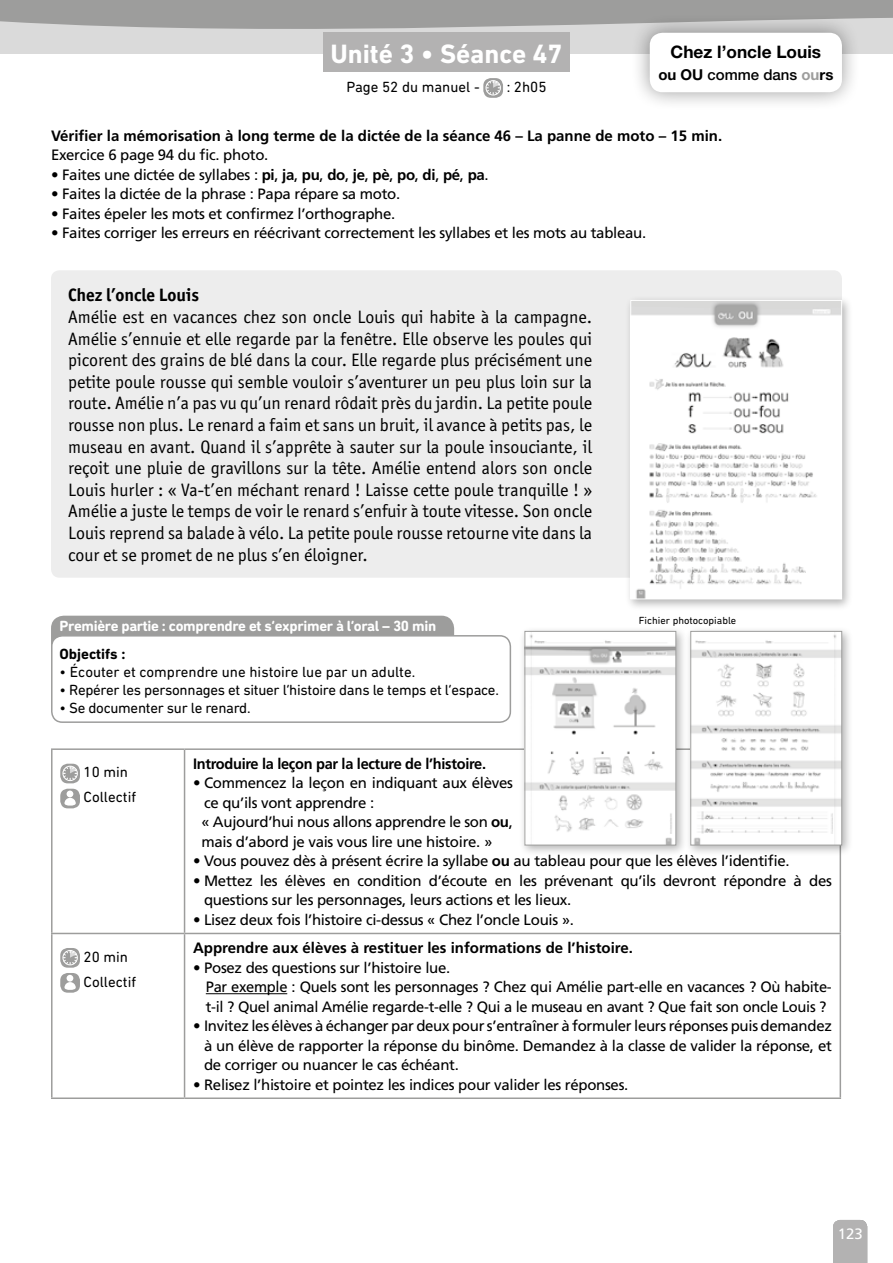
<style>
.page{position:relative;width:893px;height:1263px;background:#fff}
.page>*{position:absolute;margin:0;border:0;box-sizing:border-box;transform-origin:0 0}
.t1{font:700 27px "DIN Next LT Pro";color:#fff}
.t2{font:18px/21.6px "Officina San ITC";color:#000;text-align:justify}
.t3{font:700 18px "Officina San ITC";color:#000}
.t4{font:700 17.25px "Helvetica Neue LT Std";color:#000}
.t5{font:15px/19.5px "Frutiger LT Std";letter-spacing:-.02em;color:#000}
.t6{font:700 15px "Frutiger LT Std";color:#000}
.t7{font:15px "DIN Next Rounded LT Pro";letter-spacing:-.02em;color:#000}
.t8{font:15px/25px "DIN Next Rounded LT Pro";color:#000}
.t9{font:700 15px "DIN Next Rounded LT Pro";letter-spacing:-.02em;color:#fff}
.t10{font:700 15px "Frutiger LT Std";letter-spacing:-.02em;color:#000}
.t11{font:500 15px "Helvetica Neue LT Std";color:#000}
.t12{font:700 15px "DIN Next Rounded LT Pro";color:#000}
.t13{font:15px "Frutiger LT Std";color:#fff}
.t14{font:10.5px "DIN Next Rounded LT Pro";color:#000}
.s1{font-weight:700}
.s2{font-weight:700;color:#9d9d9c}
</style>
<div class="page">
<div style="left:0;top:6px;width:893px;height:48px;background:#dadada"></div>
<svg style="left:0;top:13px;width:893px;height:20px"></svg>
<svg style="left:833px;top:1220px;width:34px;height:43px"></svg>
<div style="left:0;top:0;width:893px;height:13px;background:#9d9d9c"></div>
<div style="left:323px;top:33px;width:247px;height:39px;background:#b3b2b2"></div>
<div style="left:631px;top:13px;width:230px;height:98px;background:#000;opacity:.4"></div>
<div style="left:650px;top:33px;width:192px;height:59px;background:#fff;border-radius:13px"></div>
<div style="left:51px;top:270px;width:791px;height:308px;background:#ededed;border-radius:9px"></div>
<div style="left:625px;top:294px;width:228px;height:316px;background:#000;opacity:.3"></div>
<img style="left:632px;top:302px;width:208px;height:295px">
<div style="left:630px;top:300px;width:212px;height:299px;border:1px solid #fff"></div>
<svg style="left:483px;top:78px;width:20px;height:20px"></svg>
<div style="left:485px;top:80px;width:16px;height:15px;border:1px solid #fff;border-radius:50%"></div>
<svg style="left:486px;top:81px;width:14px;height:14px"></svg>
<svg style="left:53px;top:750px;width:787px;height:347px"></svg>
<hr style="left:51px;top:748px;width:134px;height:2px;background:#9d9d9c">
<hr style="left:51px;top:750px;width:2px;height:183px;background:#9d9d9c">
<hr style="left:185px;top:748px;width:656px;height:2px;background:#9d9d9c">
<hr style="left:184px;top:750px;width:1px;height:183px;background:#9d9d9c">
<hr style="left:840px;top:750px;width:1px;height:183px;background:#9d9d9c">
<hr style="left:51px;top:933px;width:134px;height:1px;background:#9d9d9c">
<hr style="left:51px;top:934px;width:2px;height:163px;background:#9d9d9c">
<hr style="left:185px;top:933px;width:656px;height:1px;background:#9d9d9c">
<hr style="left:184px;top:934px;width:1px;height:163px;background:#9d9d9c">
<hr style="left:840px;top:934px;width:1px;height:163px;background:#9d9d9c">
<hr style="left:51px;top:1097px;width:134px;height:2px;background:#9d9d9c">
<hr style="left:185px;top:1097px;width:656px;height:2px;background:#9d9d9c">
<div style="left:60px;top:764px;width:20px;height:19px;background:#9d9d9c;border-radius:8px"></div>
<div style="left:62px;top:766px;width:16px;height:15px;border:1px solid #fff;border-radius:50%"></div>
<svg style="left:63px;top:766px;width:14px;height:14px"></svg>
<div style="left:60px;top:789px;width:20px;height:19px;background:#9d9d9c;border-radius:8px"></div>
<div style="left:67px;top:790px;width:6px;height:7px;background:#fff;border-radius:50%"></div>
<svg style="left:64px;top:798px;width:12px;height:8px"></svg>
<svg style="left:60px;top:948px;width:20px;height:20px"></svg>
<div style="left:62px;top:950px;width:16px;height:15px;border:1px solid #fff;border-radius:50%"></div>
<svg style="left:63px;top:950px;width:14px;height:15px"></svg>
<div style="left:60px;top:973px;width:20px;height:20px;background:#9d9d9c;border-radius:8px"></div>
<svg style="left:64px;top:975px;width:12px;height:15px"></svg>
<hr style="left:206px;top:993px;width:81px;height:1px;background:#000">
<div style="left:51px;top:616px;width:403px;height:46px;background:#9d9d9c;border-radius:13px"></div>
<div style="left:52px;top:636px;width:458px;height:86px;background:#fff;border-radius:11px"></div>
<div style="left:51px;top:635px;width:460px;height:88px;border:2px solid #9d9d9c;border-radius:11px"></div>
<div style="left:685px;top:625px;width:169px;height:232px;background:#000;opacity:.3"></div>
<img style="left:692px;top:633px;width:148px;height:210px">
<div style="left:690px;top:631px;width:152px;height:214px;border:1px solid #9d9d9c"></div>
<div style="left:519px;top:625px;width:169px;height:232px;background:#000;opacity:.3"></div>
<img style="left:526px;top:633px;width:148px;height:210px">
<div style="left:524px;top:631px;width:152px;height:214px;border:1px solid #9d9d9c"></div>
<h1 class="t1" style="left:330px;top:38px;width:234px">Unité 3 • Séance 47</h1>
<p class="t4" style="left:671px;top:41px;width:152px">Chez l’oncle Louis</p>
<p class="t11" style="left:658px;top:65px;width:177px"><span class="s1">ou OU</span> comme dans <span class="s2">ou</span><span class="s1">rs</span></p>
<p class="t8" style="left:346px;top:74px;width:135px">Page 52 du manuel -</p>
<p class="t7" style="left:507px;top:78px;width:41px">: 2h05</p>
<p class="t6" style="left:51px;top:127px;width:673px">Vérifier la mémorisation à long terme de la dictée de la séance 46 – La panne de moto – 15 min.</p>
<p class="t5" style="left:51px;top:146px;width:219px">Exercice 6 page 94 du fic. photo.</p>
<p class="t5" style="left:51px;top:165px;width:439px">• Faites une dictée de syllabes : <span class="s1">pi</span>, <span class="s1">ja</span>, <span class="s1">pu</span>, <span class="s1">do</span>, <span class="s1">je</span>, <span class="s1">pè</span>, <span class="s1">po</span>, <span class="s1">di</span>, <span class="s1">pé</span>, <span class="s1">pa</span>.</p>
<p class="t5" style="left:51px;top:185px;width:351px">• Faites la dictée de la phrase : Papa répare sa moto.</p>
<p class="t5" style="left:51px;top:204px;width:346px">• Faites épeler les mots et confirmez l’orthographe.</p>
<p class="t5" style="left:51px;top:224px;width:597px">• Faites corriger les erreurs en réécrivant correctement les syllabes et les mots au tableau.</p>
<p class="t3" style="left:68px;top:284px;width:133px">Chez l’oncle Louis</p>
<p class="t2" style="left:68px;top:306px;width:526px">Amélie est en vacances chez son oncle Louis qui habite à la campagne.<br>Amélie s’ennuie et elle regarde par la fenêtre. Elle observe les poules qui picorent des grains de blé dans la cour. Elle regarde plus précisément une petite poule rousse qui semble vouloir s’aventurer un peu plus loin sur la route. Amélie n’a pas vu qu’un renard rôdait près du jardin. La petite poule rousse non plus. Le renard a faim et sans un bruit, il avance à petits pas, le museau en avant. Quand il s’apprête à sauter sur la poule insouciante, il reçoit une pluie de gravillons sur la tête. Amélie entend alors son oncle Louis hurler : « Va-t’en méchant renard ! Laisse cette poule tranquille ! » Amélie a juste le temps de voir le renard s’enfuir à toute vitesse. Son oncle Louis reprend sa balade à vélo. La petite poule rousse retourne vite dans la cour et se promet de ne plus s’en éloigner.</p>
<p class="t9" style="left:60px;top:617px;width:378px">Première partie : comprendre et s’exprimer à l’oral – 30 min</p>
<p class="t14" style="left:639px;top:614px;width:99px">Fichier photocopiable</p>
<p class="t12" style="left:60px;top:645px;width:67px">Objectifs :</p>
<p class="t8" style="left:60px;top:659px;width:357px">• Écouter et comprendre une histoire lue par un adulte.</p>
<p class="t7" style="left:60px;top:681px;width:441px">• Repérer les personnages et situer l’histoire dans le temps et l’espace.</p>
<p class="t7" style="left:60px;top:699px;width:193px">• Se documenter sur le renard.</p>
<p class="t8" style="left:84px;top:760px;width:54px">10 min<br>Collectif</p>
<p class="t8" style="left:84px;top:944px;width:54px">20 min<br>Collectif</p>
<p class="t10" style="left:193px;top:755px;width:295px">Introduire la leçon par la lecture de l’histoire.</p>
<p class="t5" style="left:202px;top:773px;width:313px;text-indent:-9px">• Commencez la leçon en indiquant aux élèves ce qu’ils vont apprendre :<br>« Aujourd’hui nous allons apprendre le son <span class="s1">ou</span>, mais d’abord je vais vous lire une histoire. »</p>
<p class="t5" style="left:193px;top:851px;width:598px">• Vous pouvez dès à présent écrire la syllabe <span class="s1">ou</span> au tableau pour que les élèves l’identifie.</p>
<p class="t5" style="left:204px;top:871px;width:629px;text-indent:-11px">• Mettez les élèves en condition d’écoute en les prévenant qu’ils devront répondre à des questions sur les personnages, leurs actions et les lieux.</p>
<p class="t5" style="left:193px;top:910px;width:382px">• Lisez deux fois l’histoire ci-dessus « Chez l’oncle Louis ».</p>
<p class="t6" style="left:193px;top:939px;width:441px">Apprendre aux élèves à restituer les informations de l’histoire.</p>
<p class="t5" style="left:206px;top:958px;width:627px;text-indent:-13px">• Posez des questions sur l’histoire lue.<br>Par exemple : Quels sont les personnages ? Chez qui Amélie part-elle en vacances ? Où habite&shy;t-il ? Quel animal Amélie regarde-t-elle ? Qui a le museau en avant ? Que fait son oncle Louis ?</p>
<p class="t5" style="left:204px;top:1016px;width:629px;text-align:justify;text-indent:-11px">• Invitez les élèves à échanger par deux pour s’entraîner à formuler leurs réponses puis demandez à un élève de rapporter la réponse du binôme. Demandez à la classe de valider la réponse, et de corriger ou nuancer le cas échéant.</p>
<p class="t5" style="left:193px;top:1075px;width:437px">• Relisez l’histoire et pointez les indices pour valider les réponses.</p>
<p class="t13" style="left:838px;top:1224px;width:27px">123</p>
</div>
